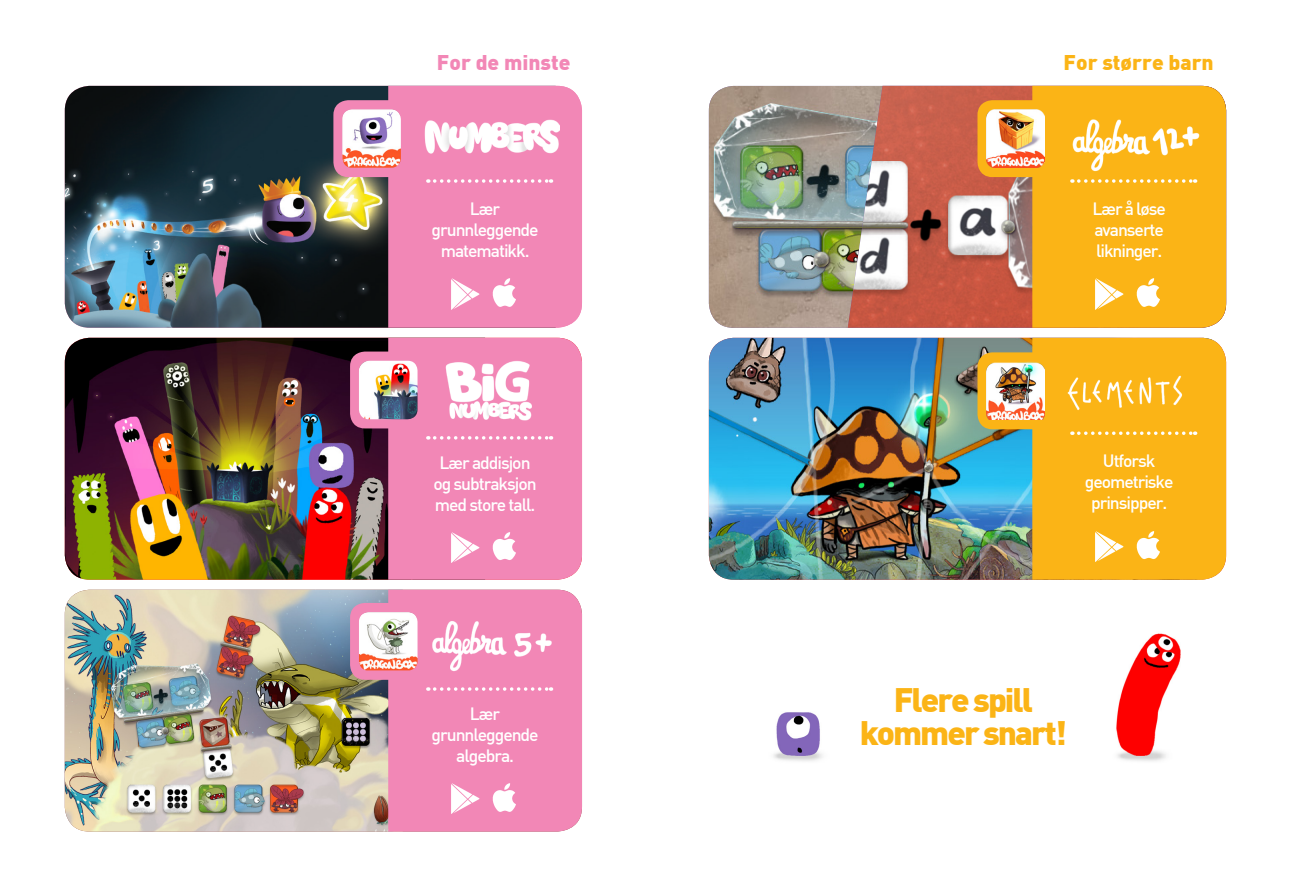
<style>
.page{position:relative;width:1290px;height:893px;background:#fff}
.page>*{position:absolute;margin:0;border:0;box-sizing:border-box;transform-origin:0 0}
.t1{font:900 33.25px/33.2px "DIN";letter-spacing:-.06em;color:#fbb416;text-align:center}
.t2{font:900 21px "DIN";color:#fbb416}
.t3{font:900 21px "DIN";color:#f287b6}
.t4{font:500 17.5px/21px "DIN";letter-spacing:-.06em;color:#fff;text-align:center}
</style>
<div class="page">
<img style="left:709px;top:86px;width:139px;height:242px">
<img style="left:848px;top:86px;width:184px;height:242px">
<img style="left:709px;top:338px;width:323px;height:242px">
<img style="left:65px;top:590px;width:323px;height:241px">
<img style="left:65px;top:338px;width:323px;height:242px">
<img style="left:65px;top:86px;width:323px;height:242px">
<div style="left:388px;top:86px;width:194px;height:242px;background:#f287b6"></div>
<div style="left:1032px;top:86px;width:194px;height:242px;background:#fbb416"></div>
<div style="left:1032px;top:338px;width:194px;height:242px;background:#fbb416"></div>
<div style="left:388px;top:338px;width:194px;height:242px;background:#f287b6"></div>
<div style="left:388px;top:590px;width:194px;height:241px;background:#f287b6"></div>
<div style="left:333px;top:100px;width:77px;height:77px;background:#f287b6;border-radius:15px"></div>
<div style="left:977px;top:100px;width:77px;height:77px;background:#fbb416;border-radius:15px"></div>
<div style="left:977px;top:352px;width:77px;height:77px;background:#fbb416;border-radius:15px"></div>
<div style="left:350px;top:352px;width:76px;height:76px;background:#f287b6;border-radius:15px"></div>
<div style="left:350px;top:603px;width:76px;height:77px;background:#f287b6;border-radius:15px"></div>
<img style="left:415px;top:104px;width:144px;height:59px">
<img style="left:423px;top:614px;width:134px;height:60px">
<img style="left:433px;top:351px;width:112px;height:74px">
<img style="left:359px;top:612px;width:58px;height:58px">
<img style="left:359px;top:361px;width:58px;height:58px">
<img style="left:342px;top:109px;width:59px;height:59px">
<img style="left:986px;top:109px;width:59px;height:59px">
<img style="left:986px;top:362px;width:59px;height:58px">
<img style="left:1055px;top:366px;width:147px;height:55px">
<img style="left:1060px;top:116px;width:144px;height:58px">
<svg style="left:435px;top:179px;width:116px;height:4px"></svg>
<svg style="left:1079px;top:179px;width:116px;height:4px"></svg>
<svg style="left:1079px;top:431px;width:116px;height:4px"></svg>
<svg style="left:435px;top:436px;width:116px;height:4px"></svg>
<svg style="left:435px;top:687px;width:116px;height:4px"></svg>
<img style="left:449px;top:277px;width:33px;height:36px">
<img style="left:1093px;top:277px;width:33px;height:36px">
<img style="left:1093px;top:529px;width:33px;height:36px">
<img style="left:449px;top:530px;width:33px;height:37px">
<img style="left:449px;top:782px;width:33px;height:36px">
<img style="left:489px;top:277px;width:33px;height:35px">
<img style="left:1133px;top:277px;width:33px;height:35px">
<img style="left:1133px;top:529px;width:33px;height:36px">
<img style="left:489px;top:530px;width:33px;height:36px">
<img style="left:489px;top:781px;width:33px;height:36px">
<img style="left:773px;top:633px;width:408px;height:128px">
<p class="t3" style="left:437px;top:55px;width:135px">For de minste</p>
<p class="t2" style="left:1063px;top:55px;width:152px">For større barn</p>
<p class="t4" style="left:432px;top:200px;width:109px">Lær grunnleggende matematikk.</p>
<p class="t4" style="left:1092px;top:200px;width:75px;text-align:justify">Lær å løse avanserte likninger.</p>
<p class="t4" style="left:433px;top:454px;width:105px">Lær addisjon og subtraksjon med store tall.</p>
<p class="t4" style="left:432px;top:705px;width:109px">Lær grunnleggende algebra.</p>
<p class="t4" style="left:1085px;top:452px;width:90px">Utforsk geometriske prinsipper.</p>
<h1 class="t1" style="left:860px;top:686px;width:209px">Flere spill kommer snart!</h1>
</div>
